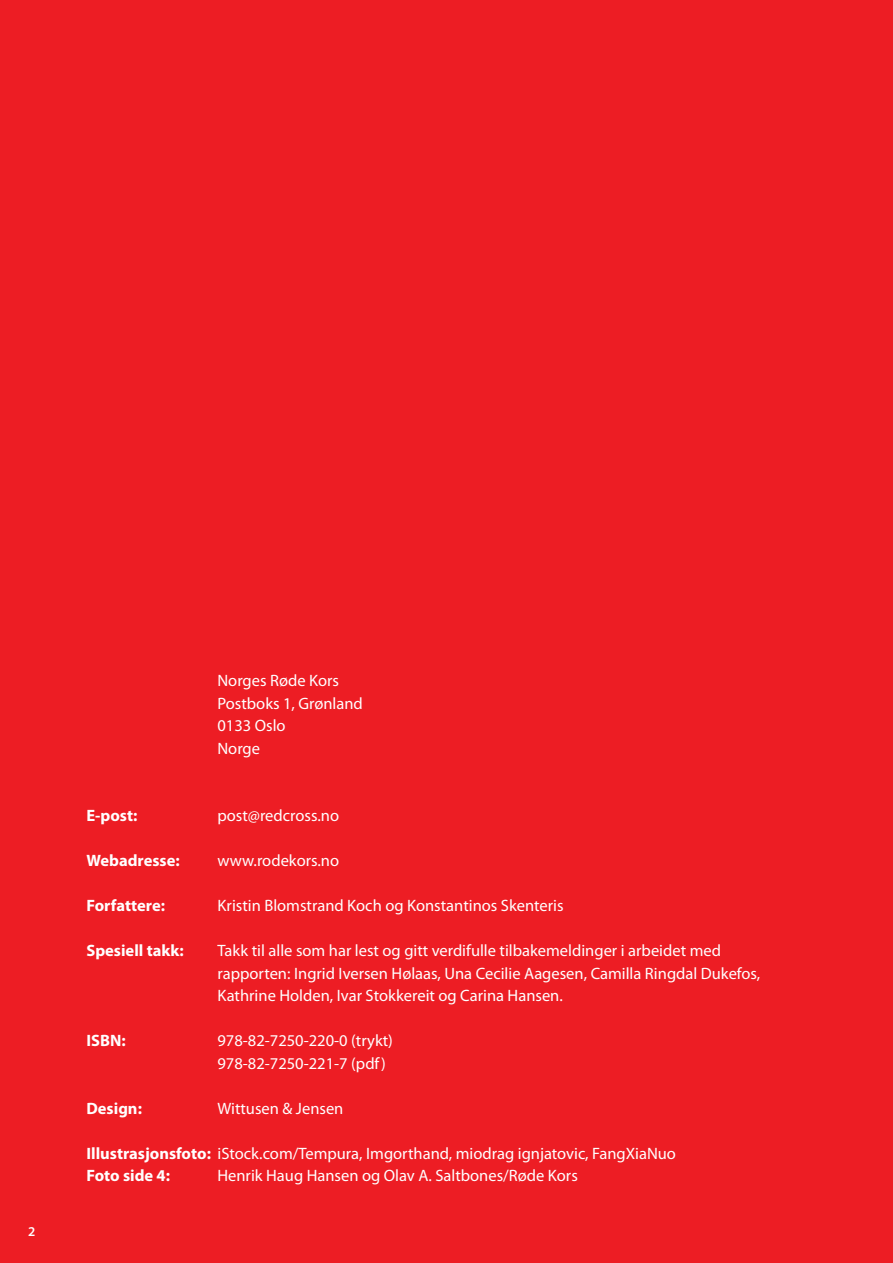
<style>
.page{position:relative;width:893px;height:1263px;background:#ed1d24}
.page>*{position:absolute;margin:0;border:0;box-sizing:border-box;transform-origin:0 0}
.Faktaboks_brødtekst{font:16.5px/22.5px "Myriad Pro";color:#fff}
.Faktaboks_brødtekst-2{font:700 16.5px "Myriad Pro";color:#fff}
.t1{font:600 13.5px "Myriad Pro";color:#fff}
.s1{font-weight:700}
</style>
<div class="page">
<p class="t1" style="left:28px;top:1223px;width:9px">2</p>
<p class="Faktaboks_brødtekst" style="left:217px;top:670px;width:123px">Norges Røde Kors</p>
<p class="Faktaboks_brødtekst" style="left:217px;top:692px;width:147px">Postboks 1, Grønland</p>
<p class="Faktaboks_brødtekst" style="left:217px;top:715px;width:70px">0133 Oslo</p>
<p class="Faktaboks_brødtekst" style="left:217px;top:737px;width:44px">Norge</p>
<p class="Faktaboks_brødtekst-2" style="left:86px;top:806px;width:53px">E-post:</p>
<p class="Faktaboks_brødtekst" style="left:217px;top:805px;width:123px">post@redcross.no</p>
<p class="Faktaboks_brødtekst-2" style="left:86px;top:851px;width:95px">Webadresse:</p>
<p class="Faktaboks_brødtekst" style="left:217px;top:850px;width:123px">www.rodekors.no</p>
<p class="Faktaboks_brødtekst-2" style="left:86px;top:896px;width:80px">Forfattere:</p>
<p class="Faktaboks_brødtekst" style="left:217px;top:895px;width:348px">Kristin Blomstrand Koch og Konstantinos Skenteris</p>
<p class="Faktaboks_brødtekst-2" style="left:86px;top:941px;width:99px">Spesiell takk:</p>
<p class="Faktaboks_brødtekst" style="left:217px;top:940px;width:505px">Takk til alle som har lest og gitt verdifulle tilbakemeldinger i arbeidet med</p>
<p class="Faktaboks_brødtekst" style="left:217px;top:962px;width:544px">rapporten: Ingrid Iversen Hølaas, Una Cecilie Aagesen, Camilla Ringdal Dukefos,<br>Kathrine Holden, Ivar Stokkereit og Carina Hansen.</p>
<p class="Faktaboks_brødtekst-2" style="left:86px;top:1031px;width:41px">ISBN:</p>
<p class="Faktaboks_brødtekst" style="left:217px;top:1030px;width:177px">978-82-7250-220-0 (trykt)</p>
<p class="Faktaboks_brødtekst" style="left:217px;top:1052px;width:170px">978-82-7250-221-7 (pdf)</p>
<p class="Faktaboks_brødtekst-2" style="left:86px;top:1099px;width:57px">Design:</p>
<p class="Faktaboks_brødtekst" style="left:217px;top:1097px;width:127px">Wittusen &amp; Jensen</p>
<p class="Faktaboks_brødtekst" style="left:86px;top:1142px;width:591px"><span class="s1">Illustrasjonsfoto:</span> iStock.com/Tempura, Imgorthand, miodrag ignjatovic, FangXiaNuo</p>
<p class="Faktaboks_brødtekst-2" style="left:86px;top:1166px;width:85px">Foto side 4:</p>
<p class="Faktaboks_brødtekst" style="left:217px;top:1165px;width:362px">Henrik Haug Hansen og Olav A. Saltbones/Røde Kors</p>
</div>
